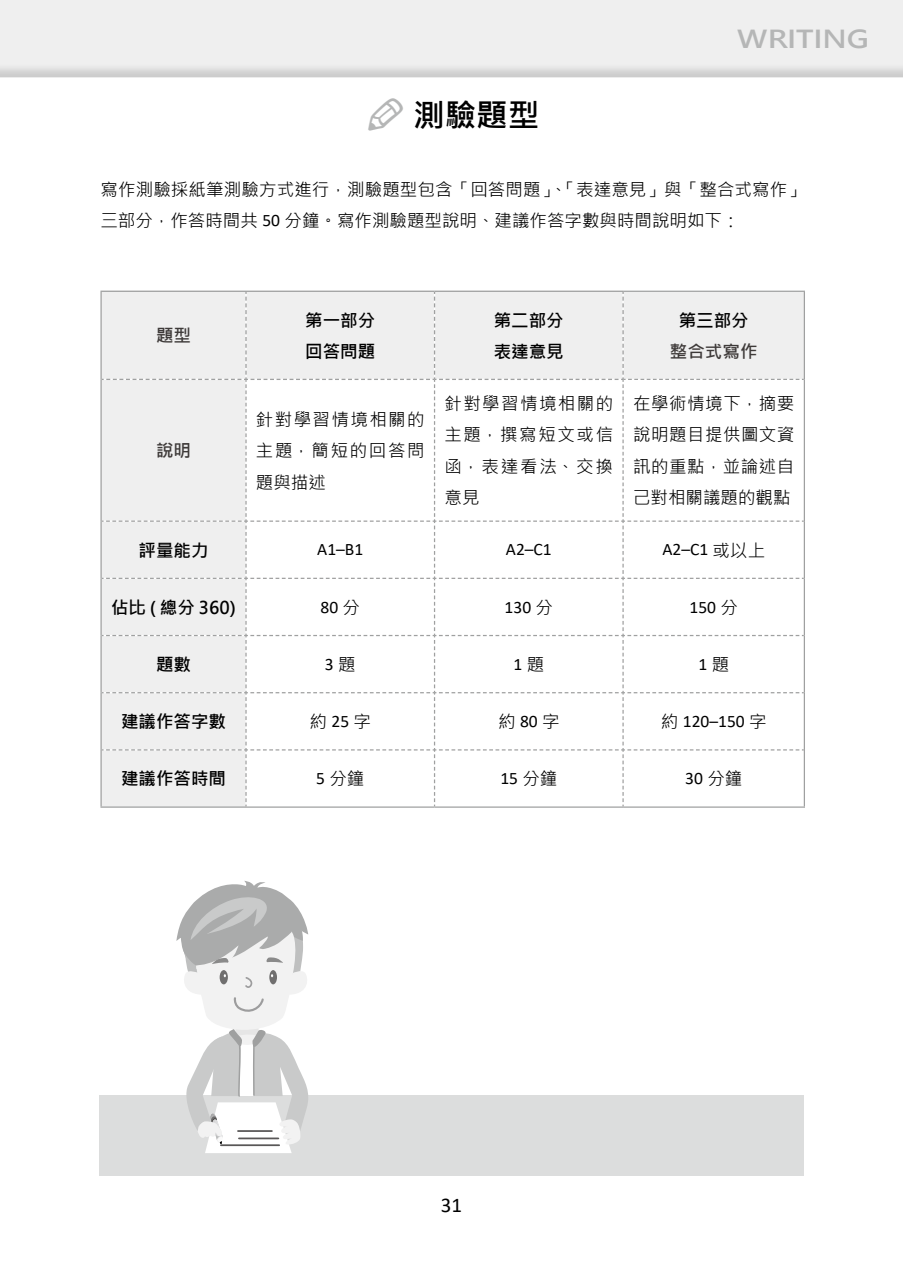
<style>
.page{position:relative;width:903px;height:1275px;background:#fff}
.page>*{position:absolute;margin:0;border:0;box-sizing:border-box;transform-origin:0 0}
.t1{font:700 31.5px "Microsoft Jheng Hei";color:#000}
.t2{font:700 24.5px "Microsoft Jheng Hei";color:#b5b6b6;scale:1.2 1}
.t3{font:21px "Calibri";color:#000}
.t4{font:17.5px/31.5px "Microsoft Jheng Hei";letter-spacing:.005em;color:#000;text-align:justify}
.t5{font:17.5px "Calibri";color:#000}
.t6{font:700 17.5px/31px "Microsoft Jheng Hei";color:#000}
.t7{font:700 17.5px "Microsoft Jheng Hei";color:#3e3a39}
.s1{font-family:"Calibri"}
.s2{font-family:"Microsoft Jheng Hei"}
</style>
<div class="page">
<div style="left:0;top:0;width:903px;height:104px;background:#efefef"></div>
<svg style="left:0;top:68px;width:903px;height:36px;fill:#fff"></svg>
<hr style="left:100px;top:379px;width:2px;height:142px;background:#9fa0a0">
<hr style="left:804px;top:379px;width:1px;height:142px;background:#9fa0a0">
<hr style="left:100px;top:521px;width:2px;height:57px;background:#9fa0a0">
<hr style="left:804px;top:521px;width:1px;height:57px;background:#9fa0a0">
<hr style="left:100px;top:578px;width:2px;height:57px;background:#9fa0a0">
<hr style="left:804px;top:578px;width:1px;height:57px;background:#9fa0a0">
<hr style="left:100px;top:635px;width:2px;height:58px;background:#9fa0a0">
<hr style="left:804px;top:635px;width:1px;height:58px;background:#9fa0a0">
<hr style="left:100px;top:693px;width:2px;height:57px;background:#9fa0a0">
<hr style="left:804px;top:693px;width:1px;height:57px;background:#9fa0a0">
<hr style="left:100px;top:750px;width:2px;height:56px;background:#9fa0a0">
<hr style="left:804px;top:750px;width:1px;height:56px;background:#9fa0a0">
<hr style="left:100px;top:806px;width:146px;height:2px;background:#9fa0a0">
<hr style="left:246px;top:806px;width:188px;height:2px;background:#9fa0a0">
<hr style="left:434px;top:806px;width:189px;height:2px;background:#9fa0a0">
<hr style="left:623px;top:806px;width:182px;height:2px;background:#9fa0a0">
<hr style="left:623px;top:291px;width:182px;height:1px;background:#9fa0a0">
<hr style="left:804px;top:292px;width:1px;height:87px;background:#9fa0a0">
<hr style="left:100px;top:291px;width:146px;height:1px;background:#9fa0a0">
<hr style="left:246px;top:291px;width:188px;height:1px;background:#9fa0a0">
<hr style="left:434px;top:291px;width:189px;height:1px;background:#9fa0a0">
<hr style="left:100px;top:292px;width:2px;height:87px;background:#9fa0a0">
<svg style="left:102px;top:292px;width:702px;height:514px"></svg>
<div style="left:99px;top:1095px;width:705px;height:81px;background:#dcdddd"></div>
<svg style="left:176px;top:880px;width:132px;height:273px"></svg>
<svg style="left:368px;top:98px;width:35px;height:6px"></svg>
<h1 class="t1" style="left:413px;top:96px;width:127px">測驗題型</h1>
<h2 class="t2" style="left:737px;top:24px;width:111px">WRITING</h2>
<p class="t4" style="left:100px;top:174px;width:706px">寫作測驗採紙筆測驗方式進行，測驗題型包含「回答問題」、「表達意見」與「整合式寫作」三部分，作答時間共 <span class="s1">50</span> 分鐘。寫作測驗題型說明、建議作答字數與時間說明如下：</p>
<p class="t7" style="left:156px;top:325px;width:36px">題型</p>
<p class="t7" style="left:156px;top:440px;width:36px">說明</p>
<p class="t6" style="left:305px;top:305px;width:71px">第一部分回答問題</p>
<p class="t6" style="left:494px;top:305px;width:71px">第二部分表達意見</p>
<p class="t6" style="left:679px;top:305px;width:71px">第三部分</p>
<p class="t7" style="left:670px;top:340px;width:89px">整合式寫作</p>
<p class="t4" style="left:256px;top:403px;width:170px">針對學習情境相關的主題，簡短的回答問題與描述</p>
<p class="t4" style="left:444px;top:388px;width:170px">針對學習情境相關的主題，撰寫短文或信函，表達看法、交換意見</p>
<p class="t4" style="left:633px;top:388px;width:163px">在學術情境下，摘要說明題目提供圖文資訊的重點，並論述自己對相關議題的觀點</p>
<p class="t6" style="left:139px;top:535px;width:71px">評量能力</p>
<p class="t5" style="left:317px;top:537px;width:48px">A1–B1</p>
<p class="t5" style="left:506px;top:537px;width:47px">A2–C1</p>
<p class="t5" style="left:662px;top:537px;width:104px">A2–C1 <span class="s2">或以上</span></p>
<p class="t6" style="left:111px;top:592px;width:127px">佔比 ( 總分 360)</p>
<p class="t5" style="left:320px;top:595px;width:41px">80 <span class="s2">分</span></p>
<p class="t5" style="left:505px;top:595px;width:50px">130 <span class="s2">分</span></p>
<p class="t5" style="left:689px;top:595px;width:50px">150 <span class="s2">分</span></p>
<p class="t6" style="left:156px;top:649px;width:36px">題數</p>
<p class="t5" style="left:325px;top:652px;width:32px">3<span class="s2">題</span></p>
<p class="t5" style="left:513px;top:652px;width:32px">1<span class="s2">題</span></p>
<p class="t5" style="left:698px;top:652px;width:32px">1<span class="s2">題</span></p>
<p class="t6" style="left:121px;top:706px;width:106px">建議作答字數</p>
<p class="t4" style="left:310px;top:706px;width:63px">約<span class="s1">25</span>字</p>
<p class="t4" style="left:498px;top:706px;width:63px">約<span class="s1">80</span>字</p>
<p class="t5" style="left:661px;top:709px;width:107px"><span class="s2">約</span> 120–150 <span class="s2">字</span></p>
<p class="t6" style="left:121px;top:763px;width:106px">建議作答時間</p>
<p class="t4" style="left:316px;top:763px;width:50px"><span class="s1">5</span> 分鐘</p>
<p class="t5" style="left:500px;top:766px;width:59px">15 <span class="s2">分鐘</span></p>
<p class="t5" style="left:685px;top:766px;width:59px">30 <span class="s2">分鐘</span></p>
<p class="t3" style="left:441px;top:1190px;width:23px">31</p>
</div>
